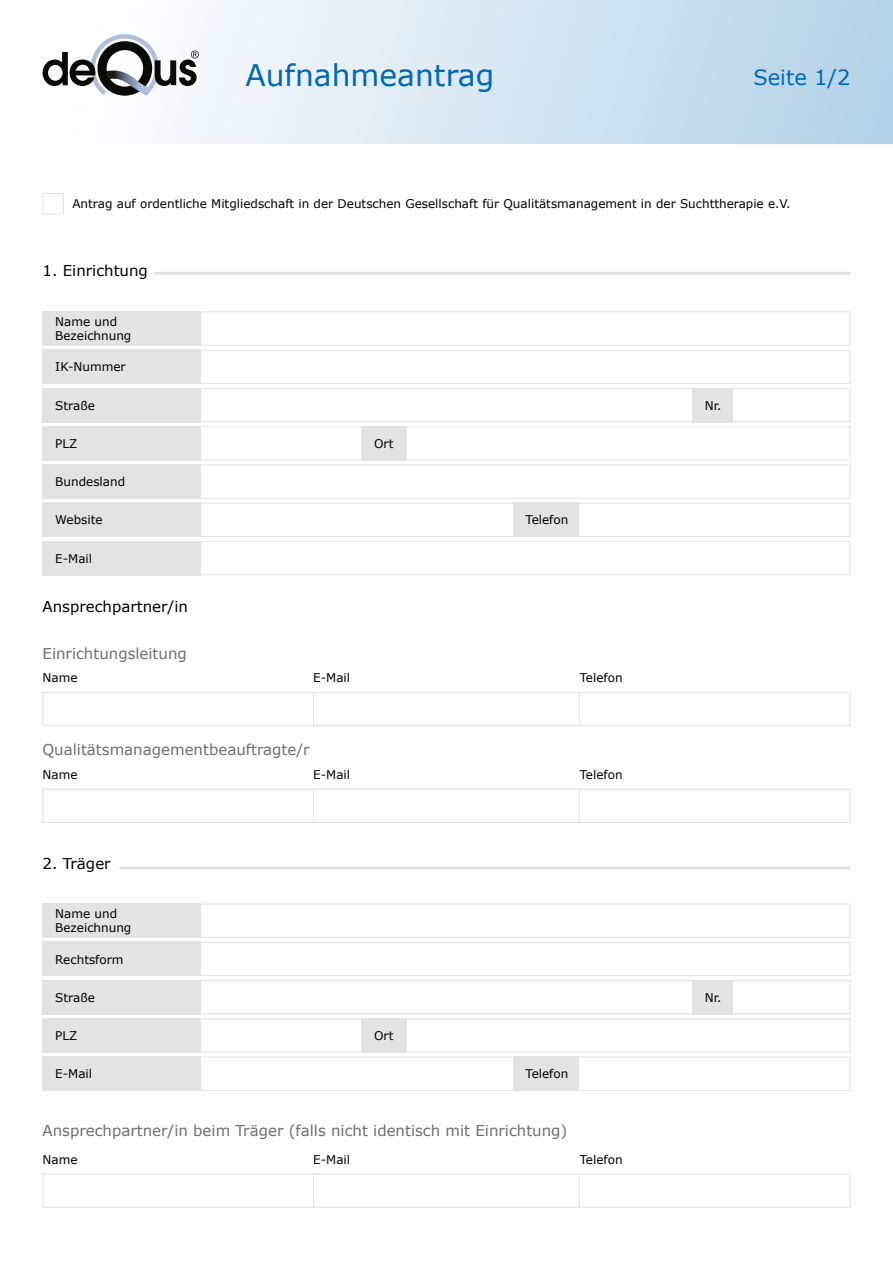
<style>
.page{position:relative;width:893px;height:1263px;background:#fff}
.page>*{position:absolute;margin:0;border:0;box-sizing:border-box;transform-origin:0 0}
.t1{font:29.7px "Verdana";color:#0068b4}
.t2{font:21px "Verdana";color:#0068b4}
.t3{font:15px "Verdana";color:#6e6e6e}
.t4{font:15px "Verdana";color:#000}
.t5{font:12px/14.4px "Verdana";color:#000}
</style>
<div class="page">
<div style="left:0;top:0;width:893px;height:143px;background:linear-gradient(to right,#fff,#b4d2e8)"></div>
<svg style="left:43px;top:34px;width:156px;height:62px"></svg>
<div style="left:43px;top:311px;width:807px;height:34px;background:#fff;border:1px solid #e3e3e3"></div>
<div style="left:43px;top:904px;width:807px;height:34px;background:#fff;border:1px solid #e3e3e3"></div>
<div style="left:43px;top:692px;width:807px;height:34px;background:#fff;border:1px solid #e3e3e3"></div>
<div style="left:43px;top:789px;width:807px;height:34px;background:#fff;border:1px solid #e3e3e3"></div>
<div style="left:43px;top:1174px;width:807px;height:34px;background:#fff;border:1px solid #e3e3e3"></div>
<div style="left:43px;top:465px;width:807px;height:34px;background:#fff;border:1px solid #e3e3e3"></div>
<div style="left:43px;top:350px;width:807px;height:34px;background:#fff;border:1px solid #e3e3e3"></div>
<div style="left:43px;top:503px;width:807px;height:34px;background:#fff;border:1px solid #e3e3e3"></div>
<div style="left:43px;top:1057px;width:807px;height:34px;background:#fff;border:1px solid #e3e3e3"></div>
<div style="left:43px;top:541px;width:807px;height:34px;background:#fff;border:1px solid #e3e3e3"></div>
<div style="left:43px;top:942px;width:807px;height:34px;background:#fff;border:1px solid #e3e3e3"></div>
<div style="left:43px;top:388px;width:807px;height:34px;background:#fff;border:1px solid #e3e3e3"></div>
<div style="left:43px;top:980px;width:807px;height:34px;background:#fff;border:1px solid #e3e3e3"></div>
<div style="left:43px;top:426px;width:807px;height:34px;background:#fff;border:1px solid #e3e3e3"></div>
<div style="left:43px;top:1018px;width:807px;height:34px;background:#fff;border:1px solid #e3e3e3"></div>
<div style="left:43px;top:311px;width:158px;height:34px;background:#e3e3e3"></div>
<div style="left:43px;top:904px;width:158px;height:34px;background:#e3e3e3"></div>
<div style="left:43px;top:465px;width:158px;height:34px;background:#e3e3e3"></div>
<div style="left:43px;top:350px;width:158px;height:34px;background:#e3e3e3"></div>
<div style="left:43px;top:503px;width:158px;height:34px;background:#e3e3e3"></div>
<div style="left:43px;top:1057px;width:158px;height:34px;background:#e3e3e3"></div>
<div style="left:43px;top:541px;width:158px;height:34px;background:#e3e3e3"></div>
<div style="left:43px;top:942px;width:158px;height:34px;background:#e3e3e3"></div>
<div style="left:513px;top:503px;width:65px;height:34px;background:#e3e3e3"></div>
<div style="left:513px;top:1057px;width:65px;height:34px;background:#e3e3e3"></div>
<div style="left:43px;top:388px;width:158px;height:34px;background:#e3e3e3"></div>
<div style="left:43px;top:980px;width:158px;height:34px;background:#e3e3e3"></div>
<div style="left:43px;top:426px;width:158px;height:34px;background:#e3e3e3"></div>
<div style="left:43px;top:1018px;width:158px;height:34px;background:#e3e3e3"></div>
<div style="left:692px;top:388px;width:41px;height:34px;background:#e3e3e3"></div>
<div style="left:692px;top:980px;width:41px;height:34px;background:#e3e3e3"></div>
<div style="left:361px;top:426px;width:46px;height:34px;background:#e3e3e3"></div>
<div style="left:361px;top:1018px;width:46px;height:34px;background:#e3e3e3"></div>
<div style="left:313px;top:692px;width:267px;height:34px;background:#fff;border:1px solid #e3e3e3"></div>
<div style="left:313px;top:789px;width:267px;height:34px;background:#fff;border:1px solid #e3e3e3"></div>
<div style="left:313px;top:1174px;width:267px;height:34px;background:#fff;border:1px solid #e3e3e3"></div>
<hr style="left:154px;top:272px;width:696px;height:3px;background:#e3e3e3">
<hr style="left:119px;top:866px;width:731px;height:3px;background:#e3e3e3">
<div style="left:43px;top:193px;width:21px;height:21px;background:#fff;border:1px solid #e3e3e3"></div>
<h1 class="t1" style="left:246px;top:56px;width:250px">Aufnahmeantrag</h1>
<h2 class="t2" style="left:753px;top:64px;width:99px">Seite 1/2</h2>
<p class="t5" style="left:72px;top:197px;width:719px">Antrag auf ordentliche Mitgliedschaft in der Deutschen Gesellschaft für Qualitätsmanagement in der Suchttherapie e.V.</p>
<p class="t4" style="left:43px;top:261px;width:107px">1. Einrichtung</p>
<p class="t5" style="left:55px;top:314px;width:78px">Name und<br>Bezeichnung</p>
<p class="t5" style="left:55px;top:360px;width:72px">IK-Nummer</p>
<p class="t5" style="left:55px;top:398px;width:41px">Straße</p>
<p class="t5" style="left:55px;top:436px;width:24px">PLZ</p>
<p class="t5" style="left:55px;top:475px;width:71px">Bundesland</p>
<p class="t5" style="left:55px;top:513px;width:49px">Website</p>
<p class="t5" style="left:55px;top:551px;width:38px">E-Mail</p>
<p class="t4" style="left:43px;top:597px;width:147px">Ansprechpartner/in</p>
<p class="t3" style="left:43px;top:644px;width:146px">Einrichtungsleitung</p>
<p class="t5" style="left:43px;top:671px;width:37px">Name</p>
<p class="t5" style="left:374px;top:436px;width:21px">Ort</p>
<p class="t5" style="left:526px;top:513px;width:44px">Telefon</p>
<p class="t5" style="left:313px;top:671px;width:38px">E-Mail</p>
<p class="t5" style="left:580px;top:671px;width:44px">Telefon</p>
<p class="t3" style="left:43px;top:739px;width:269px">Qualitätsmanagementbeauftragte/r</p>
<p class="t5" style="left:43px;top:767px;width:37px">Name</p>
<p class="t5" style="left:313px;top:767px;width:38px">E-Mail</p>
<p class="t5" style="left:580px;top:767px;width:44px">Telefon</p>
<p class="t4" style="left:43px;top:854px;width:70px">2. Träger</p>
<p class="t5" style="left:55px;top:907px;width:78px">Name und<br>Bezeichnung</p>
<p class="t5" style="left:55px;top:952px;width:70px">Rechtsform</p>
<p class="t5" style="left:55px;top:990px;width:41px">Straße</p>
<p class="t5" style="left:55px;top:1029px;width:24px">PLZ</p>
<p class="t5" style="left:55px;top:1067px;width:38px">E-Mail</p>
<p class="t5" style="left:374px;top:1029px;width:21px">Ort</p>
<p class="t5" style="left:526px;top:1067px;width:44px">Telefon</p>
<p class="t3" style="left:43px;top:1121px;width:526px">Ansprechpartner/in beim Träger (falls nicht identisch mit Einrichtung)</p>
<p class="t5" style="left:43px;top:1152px;width:37px">Name</p>
<p class="t5" style="left:313px;top:1152px;width:38px">E-Mail</p>
<p class="t5" style="left:580px;top:1152px;width:44px">Telefon</p>
<p class="t5" style="left:705px;top:398px;width:18px">Nr.</p>
<p class="t5" style="left:705px;top:990px;width:18px">Nr.</p>
</div>
